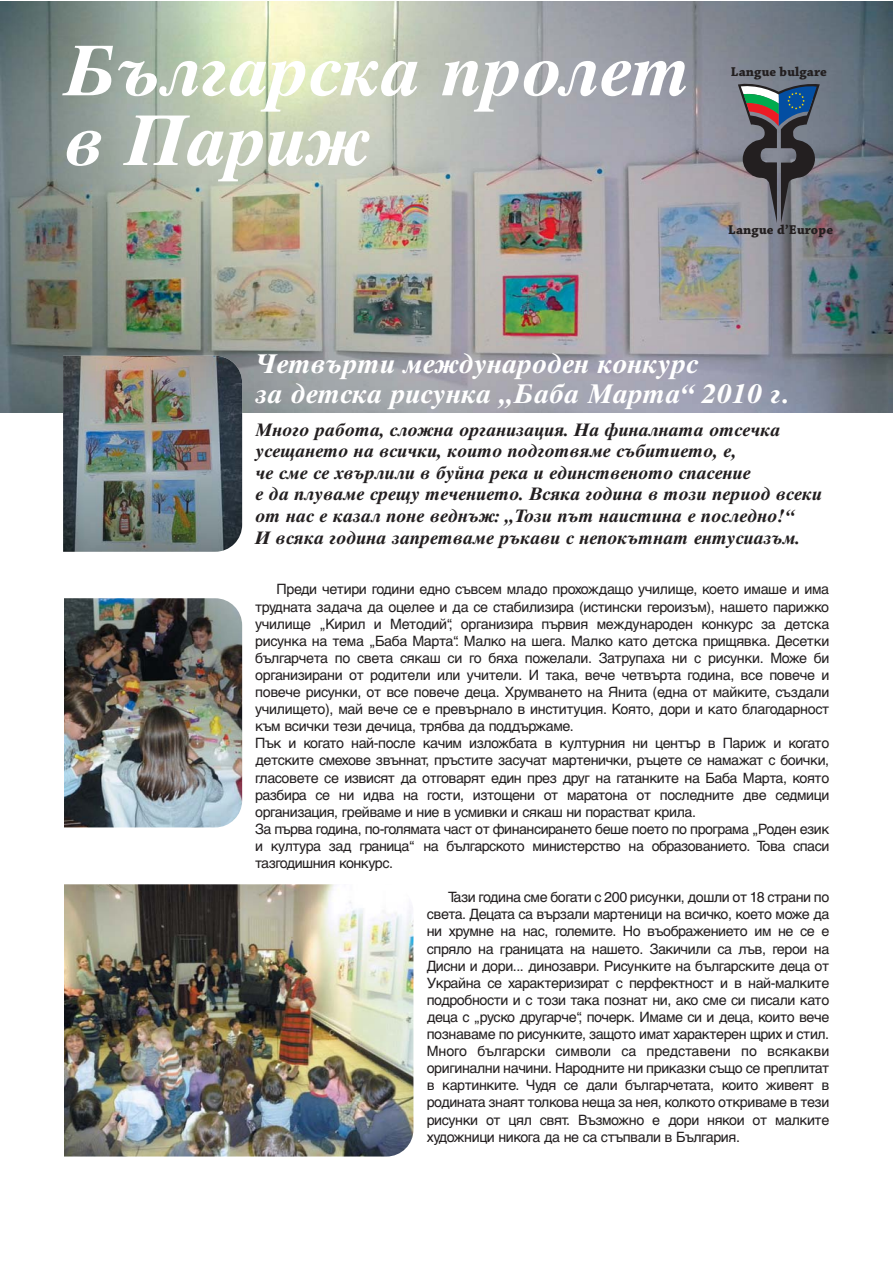
<style>
.page{position:relative;width:893px;height:1263px;background:#fff}
.page>*{position:absolute;margin:0;border:0;box-sizing:border-box;transform-origin:0 0}
.t1{font:71.7px/69.8px "Times Ten Cyr Bold Inclined";color:#fff}
.t2{font:27px/30px "Times Ten Cyr Bold Inclined";color:#fff}
.t3{font:18px/21.6px "Times Ten Cyr Bold Inclined";color:#231f20}
.t4{font:14.25px/17.1px "Helvetica Cyr Upright";letter-spacing:-.03em;color:#231f20;text-align:justify}
.t5{font:700 13.5px "Chaparral Pro";letter-spacing:.01em;color:#231f20}
</style>
<div class="page">
<img style="left:1px;top:1px;width:892px;height:411px">
<img style="left:64px;top:884px;width:349px;height:272px">
<svg style="left:738px;top:80px;width:82px;height:143px;background:#636871"></svg>
<img style="left:63px;top:356px;width:152px;height:196px">
<img style="left:215px;top:356px;width:27px;height:196px">
<img style="left:37px;top:598px;width:205px;height:229px;border-radius:27px">
<div style="left:0;top:557px;width:63px;height:644px;background:#fff"></div>
<h1 class="t1" style="left:64px;top:43px;width:628px">Българска пролет в Париж</h1>
<p class="t5" style="left:731px;top:66px;width:98px">Langue bulgare</p>
<p class="t5" style="left:728px;top:224px;width:106px">Langue d’Europe</p>
<h2 class="t2" style="left:255px;top:352px;width:537px">Четвърти международен конкурс<br>за детска рисунка „Бaбa Марта“ 2010 г.</h2>
<p class="t3" style="left:255px;top:420px;width:568px">Много работа, сложна организация. На финалната отсечка усещането на всички, които подготвяме събитието, е,<br>че сме се хвърлили в буйна река и единственото спасение<br>е да плуваме срещу течението. Всяка година в този период всеки от нас е казал поне веднъж: „Този път наистина е последно!“<br>И всяка година запретваме ръкави с непокътнат ентусиазъм.</p>
<p class="t4" style="left:255px;top:582px;width:575px;text-indent:21px">Преди четири години едно съвсем младо прохождащо училище, което имаше и има трудната задача да оцелее и да се стабилизира (истински героизъм), нашето парижко училище</p>
<p class="t4" style="left:255px;top:617px;width:576px;text-indent:70px">Кирил и Методий“, организира първия международен конкурс за детска рисунка на тема</p>
<p class="t4" style="left:319px;top:626px;width:8px">”</p>
<p class="t4" style="left:255px;top:634px;width:576px;text-align:left;text-indent:120px">Баба Марта“. Малко на шега. Малко като детска прищявка. Десетки българчета по света сякаш си го бяха пожелали. Затрупаха ни с рисунки. Може би организирани от родители или учители. И така, вече четвърта година, все повече и повече рисунки, от все повече деца. Хрумването на Янита (една от майките, създали училището), май вече се е превърнало в институция. Която, дори и като благодарност към всички тези дечица, трябва да поддържаме.<br>Пък и когато най-после качим изложбата в културния ни център в Париж и когато детските смехове звъннат, пръстите засучат мартенички, ръцете се намажат с боички, гласовете се извисят да отговарят един през друг на гатанките на Баба Марта, която разбира се ни идва на гости, изтощени от маратона от последните две седмици организация, грейваме и ние в усмивки и сякаш ни порастват крила.<br>За първа година, по-голямата част от финансирането беше поето по програма</p>
<p class="t4" style="left:369px;top:643px;width:8px">”</p>
<p class="t4" style="left:255px;top:822px;width:576px;text-indent:503px">Роден език и култура зад граница“ на българското министерство на образованието. Това спаси тазгодишния конкурс.</p>
<p class="t4" style="left:427px;top:890px;width:404px;text-indent:21px">Тази година сме богати с 200 рисунки, дошли от 18 страни по света. Децата са вързали мартеници на всичко, което може да ни хрумне на нас, големите. Но въображението им не се е спряло на границата на нашето. Закичили са лъв, герои на Дисни и дори... динозаври. Рисунките на българските деца от Украйна се характеризират с перфектност и в най-малките подробности и с този така познат ни, ако сме си писали като деца с</p>
<p class="t4" style="left:474px;top:1019px;width:8px">”</p>
<p class="t4" style="left:752px;top:831px;width:8px">”</p>
<p class="t4" style="left:427px;top:1010px;width:404px;text-indent:53px">руско другарче“, почерк. Имаме си и деца, които вече познаваме по рисунките, защото имат характерен щрих и стил.<br>Много български символи са представени по всякакви оригинални начини. Народните ни приказки също се преплитат в картинките. Чудя се дали българчетата, които живеят в родината знаят толкова неща за нея, колкото откриваме в тези рисунки от цял свят. Възможно е дори някои от малките художници никога да не са стъпвали в България.</p>
</div>
